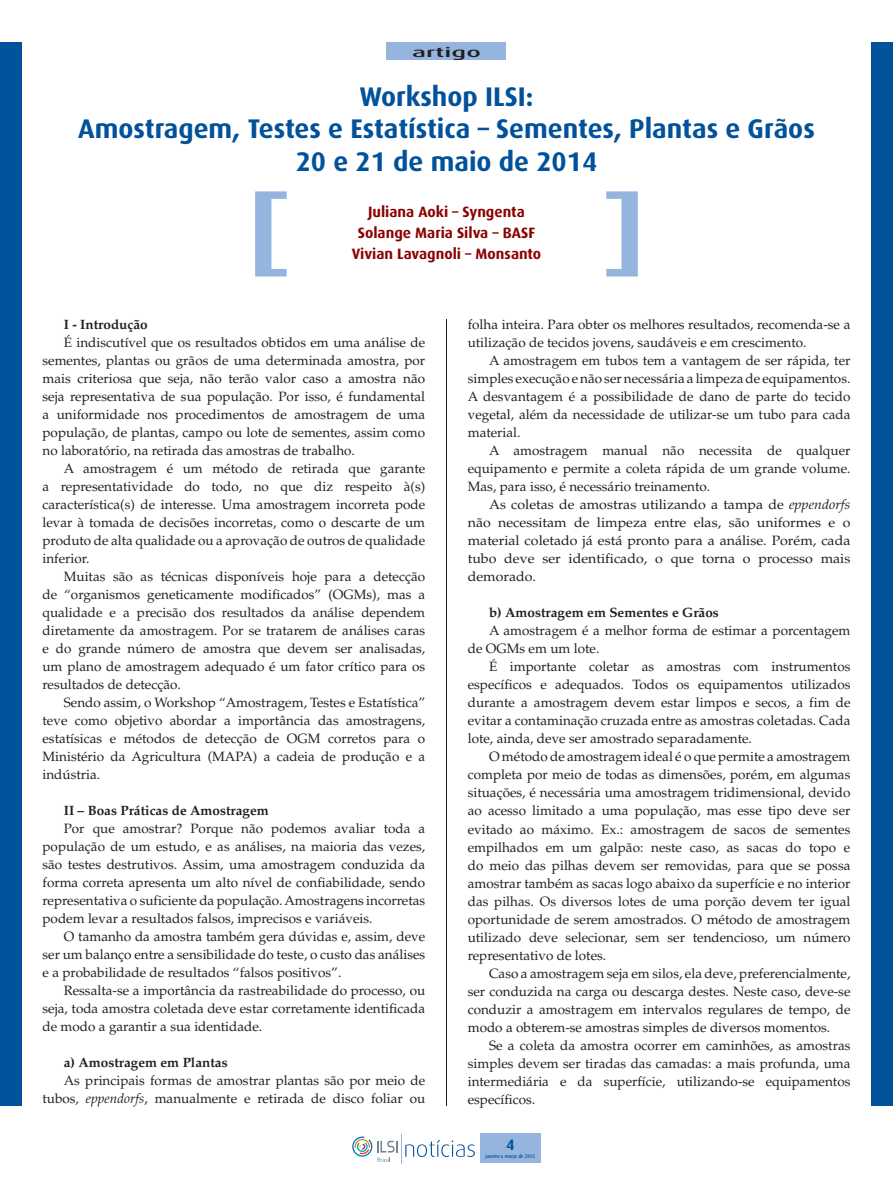
<style>
.page{position:relative;width:893px;height:1191px;background:#fff}
.page>*{position:absolute;margin:0;border:0;box-sizing:border-box;transform-origin:0 0}
.t1{font:700 27px/32.4px "Dax";color:#01519b;text-align:center}
.t2{font:700 15px/21px "Dax";color:#8b0202;text-align:center}
.t3{font:700 15px "Dax";color:#01519b}
.t4{font:13.5px/18px "Palatino";color:#231f20;text-align:justify}
.t5{font:13.5px/18px "Palatino";color:#231f20;text-align:justify;scale:1.05 1}
.t6{font:700 13.5px "Palatino";color:#231f20}
.t7{font:500 13.5px "Dax";color:#231f20;scale:2 1}
.t8{font:500 5.25px "Dax";color:#01519b;scale:.9 1}
.s1{font-style:italic}
</style>
<div class="page">
<div style="left:0;top:43px;width:21px;height:1063px;background:#01519b"></div>
<svg style="left:405px;top:1140px;width:70px;height:17px"></svg>
<hr style="left:401px;top:1133px;width:1px;height:30px;background:#95b5de">
<svg style="left:352px;top:1136px;width:46px;height:25px"></svg>
<div style="left:480px;top:1133px;width:61px;height:30px;background:#95b5de"></div>
<div style="left:387px;top:43px;width:119px;height:17px;background:#95b5de"></div>
<div style="left:872px;top:43px;width:21px;height:1063px;background:#01519b"></div>
<svg style="left:255px;top:191px;width:32px;height:85px"></svg>
<svg style="left:606px;top:191px;width:32px;height:85px"></svg>
<hr style="left:446px;top:319px;width:1px;height:787px;background:#231f20">
<p class="t7" style="left:412px;top:45px;width:36px">artigo</p>
<h1 class="t1" style="left:78px;top:80px;width:738px">Workshop ILSI:<br>Amostragem, Testes e Estatística – Sementes, Plantas e Grãos<br>20 e 21 de maio de 2014</h1>
<p class="t2" style="left:352px;top:201px;width:191px">Juliana Aoki – Syngenta<br>Solange Maria Silva – BASF<br>Vivian Lavagnoli – Monsanto</p>
<p class="t6" style="left:64px;top:317px;width:85px">I - Introdução</p>
<p class="t4" style="left:43px;top:334px;width:384px;text-indent:21px">É indiscutível que os resultados obtidos em uma análise de sementes, plantas ou grãos de uma determinada amostra, por mais criteriosa que seja, não terão valor caso a amostra não seja representativa de sua população. Por isso, é fundamental a uniformidade nos procedimentos de amostragem de uma população, de plantas, campo ou lote de sementes, assim como no laboratório, na retirada das amostras de trabalho.</p>
<p class="t4" style="left:43px;top:460px;width:384px;text-indent:21px">A amostragem é um método de retirada que garante a representatividade do todo, no que diz respeito à(s) característica(s) de interesse. Uma amostragem incorreta pode levar à tomada de decisões incorretas, como o descarte de um produto de alta qualidade ou a aprovação de outros de qualidade inferior.</p>
<p class="t4" style="left:43px;top:568px;width:384px;text-indent:21px">Muitas são as técnicas disponíveis hoje para a detecção de “organismos geneticamente modificados” (OGMs), mas a qualidade e a precisão dos resultados da análise dependem diretamente da amostragem. Por se tratarem de análises caras e do grande número de amostra que devem ser analisadas, um plano de amostragem adequado é um fator crítico para os resultados de detecção.</p>
<p class="t4" style="left:43px;top:694px;width:384px;text-indent:21px">Sendo assim, o Workshop “Amostragem, Testes e Estatística” teve como objetivo abordar a importância das amostragens, estatísicas e métodos de detecção de OGM corretos para o Ministério da Agricultura (MAPA) a cadeia de produção e a indústria.</p>
<p class="t6" style="left:64px;top:803px;width:207px">II – Boas Práticas de Amostragem</p>
<p class="t4" style="left:43px;top:820px;width:384px;text-indent:21px">Por que amostrar? Porque não podemos avaliar toda a população de um estudo, e as análises, na maioria das vezes, são testes destrutivos. Assim, uma amostragem conduzida da forma correta apresenta um alto nível de confiabilidade, sendo representativa o suficiente da população. Amostragens incorretas podem levar a resultados falsos, imprecisos e variáveis.</p>
<p class="t4" style="left:43px;top:928px;width:384px;text-indent:21px">O tamanho da amostra também gera dúvidas e, assim, deve ser um balanço entre a sensibilidade do teste, o custo das análises e a probabilidade de resultados “falsos positivos”.</p>
<p class="t4" style="left:43px;top:982px;width:384px;text-indent:21px">Ressalta-se a importância da rastreabilidade do processo, ou seja, toda amostra coletada deve estar corretamente identificada de modo a garantir a sua identidade.</p>
<p class="t6" style="left:64px;top:1055px;width:165px">a) Amostragem em Plantas</p>
<p class="t4" style="left:43px;top:1072px;width:384px;text-align:right">As principais formas de amostrar plantas são por meio de tubos, <span class="s1">eppendorfs</span>, manualmente e retirada de disco foliar ou</p>
<p class="t4" style="left:468px;top:316px;width:384px">folha inteira. Para obter os melhores resultados, recomenda-se a utilização de tecidos jovens, saudáveis e em crescimento.</p>
<p class="t4" style="left:468px;top:352px;width:384px;text-indent:21px">A amostragem em tubos tem a vantagem de ser rápida, ter simples execução e não ser necessária a limpeza de equipamentos.<br>A desvantagem é a possibilidade de dano de parte do tecido vegetal, além da necessidade de utilizar-se um tubo para cada material.</p>
<p class="t4" style="left:468px;top:442px;width:384px;text-indent:21px">A amostragem manual não necessita de qualquer equipamento e permite a coleta rápida de um grande volume.<br>Mas, para isso, é necessário treinamento.</p>
<p class="t5" style="left:468px;top:496px;width:366px;text-indent:21px">As coletas de amostras utilizando a tampa de <span class="s1">eppendorfs </span>não necessitam de limpeza entre elas, são uniformes e o material coletado já está pronto para a análise. Porém, cada tubo deve ser identificado, o que torna o processo mais demorado.</p>
<p class="t6" style="left:489px;top:605px;width:231px">b) Amostragem em Sementes e Grãos</p>
<p class="t4" style="left:468px;top:622px;width:384px;text-indent:21px">A amostragem é a melhor forma de estimar a porcentagem de OGMs em um lote.</p>
<p class="t4" style="left:468px;top:658px;width:384px;text-indent:21px">É importante coletar as amostras com instrumentos específicos e adequados. Todos os equipamentos utilizados durante a amostragem devem estar limpos e secos, a fim de evitar a contaminação cruzada entre as amostras coletadas. Cada lote, ainda, deve ser amostrado separadamente.</p>
<p class="t4" style="left:468px;top:748px;width:384px;text-indent:21px">O método de amostragem ideal é o que permite a amostragem completa por meio de todas as dimensões, porém, em algumas situações, é necessária uma amostragem tridimensional, devido ao acesso limitado a uma população, mas esse tipo deve ser evitado ao máximo. Ex.: amostragem de sacos de sementes empilhados em um galpão: neste caso, as sacas do topo e do meio das pilhas devem ser removidas, para que se possa amostrar também as sacas logo abaixo da superfície e no interior das pilhas. Os diversos lotes de uma porção devem ter igual oportunidade de serem amostrados. O método de amostragem utilizado deve selecionar, sem ser tendencioso, um número representativo de lotes.</p>
<p class="t4" style="left:468px;top:964px;width:384px;text-indent:21px">Caso a amostragem seja em silos, ela deve, preferencialmente, ser conduzida na carga ou descarga destes. Neste caso, deve-se conduzir a amostragem em intervalos regulares de tempo, de modo a obterem-se amostras simples de diversos momentos.</p>
<p class="t4" style="left:468px;top:1036px;width:384px;text-indent:21px">Se a coleta da amostra ocorrer em caminhões, as amostras simples devem ser tiradas das camadas: a mais profunda, uma intermediária e da superfície, utilizando-se equipamentos específicos.</p>
<p class="t3" style="left:506px;top:1136px;width:10px">4</p>
<p class="t8" style="left:485px;top:1153px;width:57px">janeiro a março de 2015</p>
</div>
